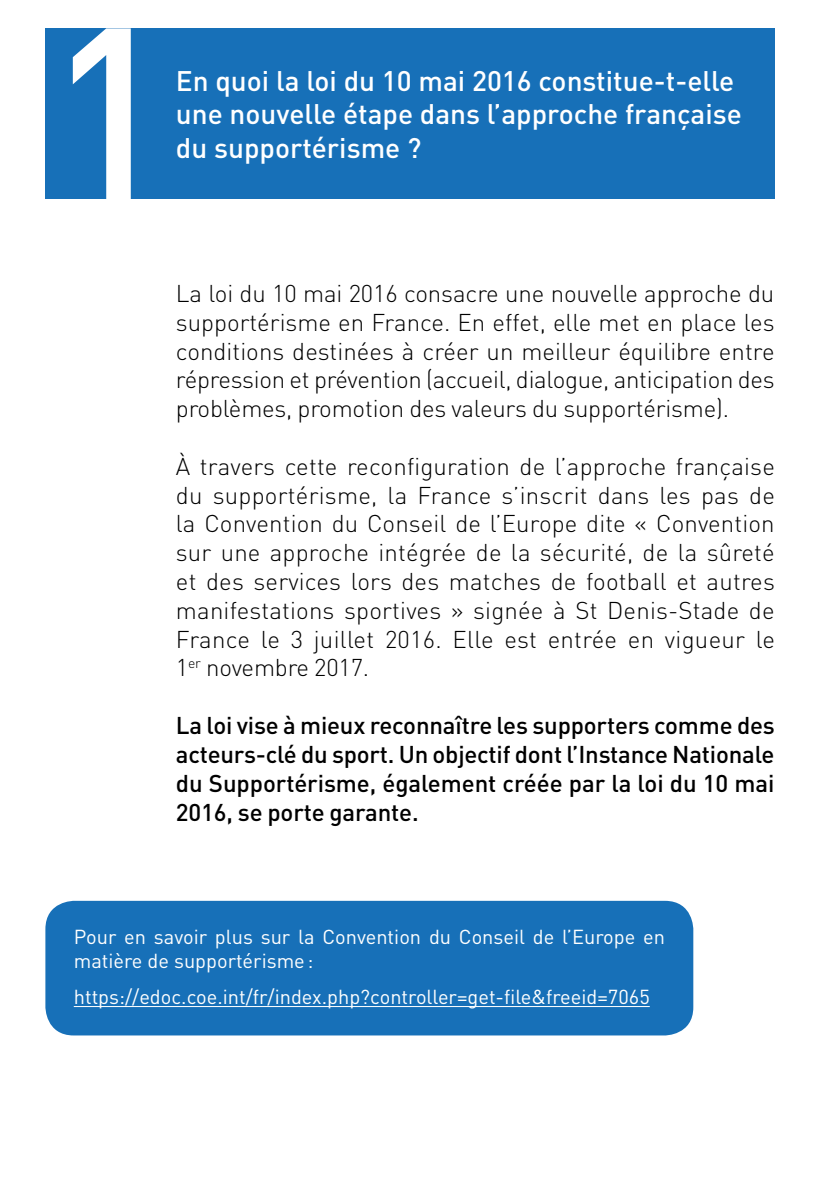
<style>
.page{position:relative;width:840px;height:1191px;background:#fff}
.page>*{position:absolute;margin:0;border:0;box-sizing:border-box;transform-origin:0 0}
.t1{font:500 240.2px "DIN Pro";color:#fff}
.t2{font:500 28px/33.6px "DIN Pro";color:#fff}
.t3{font:300 24px/28.8px "DIN Pro";letter-spacing:-.01em;color:#000;text-align:justify}
.t4{font:500 24px/28.8px "DIN Pro";letter-spacing:-.005em;color:#000;text-align:justify}
.t5{font:20px/24px "DIN Pro";color:#fff}
</style>
<div class="page">
<div style="left:45px;top:28px;width:729px;height:171px;background:#1770b8"></div>
<div style="left:45px;top:901px;width:648px;height:134px;background:#1770b8;border-radius:28px"></div>
<hr style="left:74px;top:1006px;width:575px;height:1px;background:#fff">
<h1 class="t1" style="left:45px;top:-43px;width:130px">1</h1>
<p class="t2" style="left:176px;top:63px;width:567px">En quoi la loi du 10 mai 2016 constitue-t-elle une nouvelle étape dans l’approche française du supportérisme ?</p>
<p class="t3" style="left:176px;top:278px;width:600px">La loi du 10 mai 2016 consacre une nouvelle approche du supportérisme en France. En effet, elle met en place les conditions destinées à créer un meilleur équilibre entre répression et prévention (accueil, dialogue, anticipation des problèmes, promotion des valeurs du supportérisme).</p>
<p class="t3" style="left:176px;top:451px;width:600px">À travers cette reconfiguration de l’approche française du supportérisme, la France s’inscrit dans les pas de la Convention du Conseil de l’Europe dite « Convention sur une approche intégrée de la sécurité, de la sûreté et des services lors des matches de football et autres manifestations sportives » signée à St Denis-Stade de France le 3 juillet 2016. Elle est entrée en vigueur le 1<sup>er</sup> novembre 2017.</p>
<p class="t4" style="left:176px;top:710px;width:600px">La loi vise à mieux reconnaître les supporters comme des acteurs-clé du sport. Un objectif dont l’Instance Nationale du Supportérisme, également créée par la loi du 10 mai 2016, se porte garante.</p>
<p class="t5" style="left:74px;top:924px;width:592px">Pour en savoir plus sur la Convention du Conseil de l’Europe en matière de supportérisme:</p>
<p class="t5" style="left:74px;top:984px;width:577px">https://edoc.coe.int/fr/index.php?controller=get-file&amp;freeid=7065</p>
</div>
